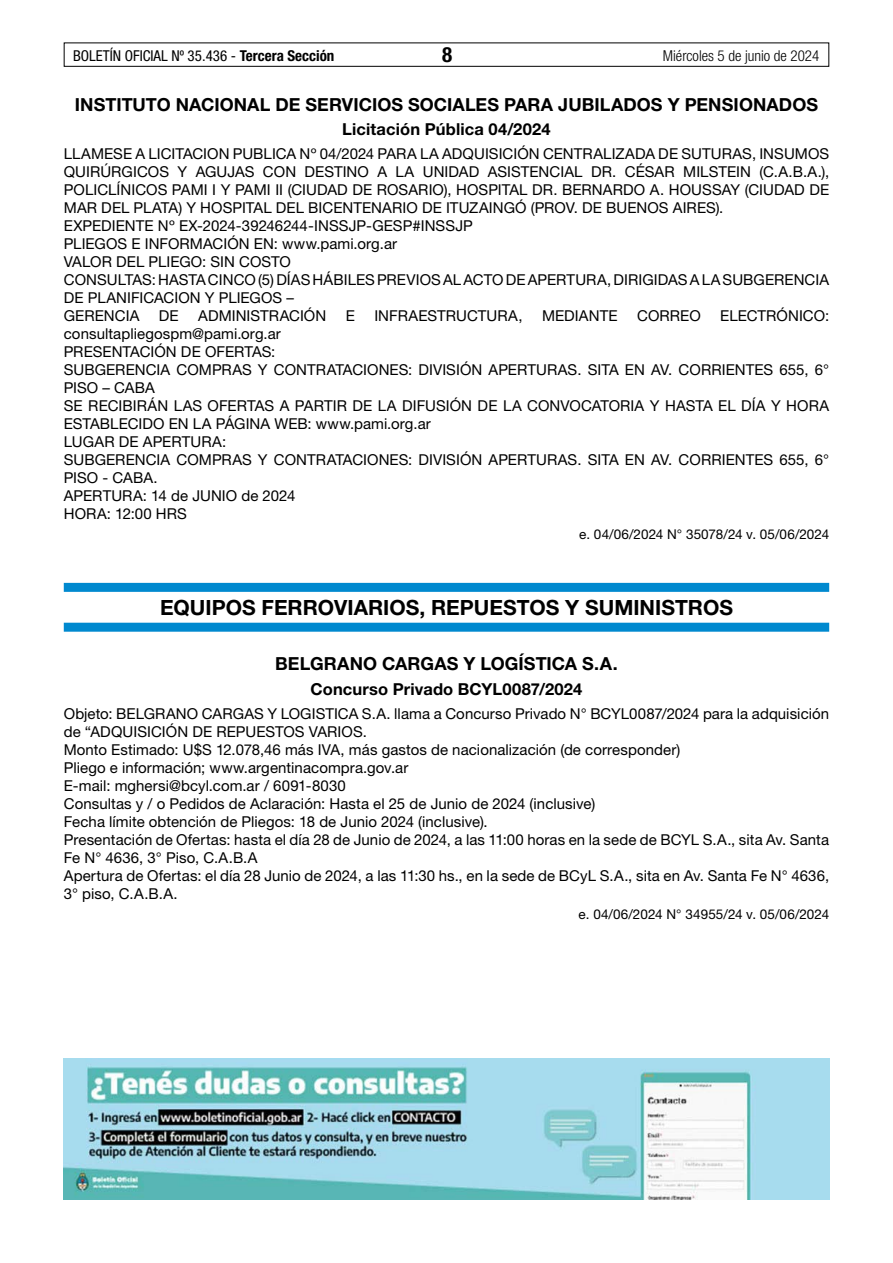
<style>
.page{position:relative;width:893px;height:1263px;background:#fff}
.page>*{position:absolute;margin:0;border:0;box-sizing:border-box;transform-origin:0 0}
.t1{font:700 21px "Helvetica Neue LT Std";color:#000}
.t2{font:700 condensed 21px "Helvetica Neue LT Std";color:#000}
.t3{font:700 18px "Helvetica Neue LT Std";letter-spacing:.005em;color:#000}
.t4{font:700 16.5px "Helvetica Neue LT Std";letter-spacing:.01em;color:#000}
.t5{font:15px/18px "Helvetica Neue LT Std";letter-spacing:.005em;color:#000}
.t6{font:condensed 15px "Helvetica Neue LT Std";color:#000}
.t7{font:300 condensed 15px "Helvetica Neue LT Std";color:#000}
.t8{font:13.5px "Helvetica Neue LT Std";letter-spacing:.01em;color:#000}
.s1{font-weight:700}
</style>
<div class="page">
<div style="left:64px;top:43px;width:765px;height:24px;border:1px solid #000"></div>
<div style="left:64px;top:583px;width:765px;height:9px;background:#0089cf"></div>
<div style="left:64px;top:623px;width:765px;height:9px;background:#0089cf"></div>
<img style="left:64px;top:1059px;width:765px;height:140px">
<p class="t6" style="left:73px;top:47px;width:263px">BOLETÍN OFICIAL Nº 35.436 - <span class="s1">Tercera Sección</span></p>
<h1 class="t2" style="left:442px;top:42px;width:12px">8</h1>
<p class="t7" style="left:663px;top:47px;width:158px">Miércoles 5 de junio de 2024</p>
<p class="t3" style="left:75px;top:93px;width:744px">INSTITUTO NACIONAL DE SERVICIOS SOCIALES PARA JUBILADOS Y PENSIONADOS</p>
<p class="t4" style="left:342px;top:119px;width:210px">Licitación Pública 04/2024</p>
<p class="t5" style="left:64px;top:145px;width:767px">LLAMESE A LICITACION PUBLICA Nº 04/2024 PARA LA ADQUISICIÓN CENTRALIZADA DE SUTURAS, INSUMOS QUIRÚRGICOS Y AGUJAS CON DESTINO A LA UNIDAD ASISTENCIAL DR. CÉSAR MILSTEIN (C.A.B.A.), POLICLÍNICOS PAMI I Y PAMI II (CIUDAD DE ROSARIO), HOSPITAL DR. BERNARDO A. HOUSSAY (CIUDAD DE MAR DEL PLATA) Y HOSPITAL DEL BICENTENARIO DE ITUZAINGÓ (PROV. DE BUENOS AIRES).<br>EXPEDIENTE Nº EX-2024-39246244-INSSJP-GESP#INSSJP<br>PLIEGOS E INFORMACIÓN EN: www.pami.org.ar<br>VALOR DEL PLIEGO: SIN COSTO<br>CONSULTAS: HASTA CINCO (5) DÍAS HÁBILES PREVIOS AL ACTO DE APERTURA, DIRIGIDAS A LA SUBGERENCIA DE PLANIFICACION Y PLIEGOS –<br>GERENCIA</p>
<p class="t5" style="left:159px;top:307px;width:21px">DE</p>
<p class="t5" style="left:198px;top:307px;width:130px">ADMINISTRACIÓN</p>
<p class="t5" style="left:346px;top:307px;width:11px">E</p>
<p class="t5" style="left:374px;top:307px;width:150px">INFRAESTRUCTURA,</p>
<p class="t5" style="left:542px;top:307px;width:77px">MEDIANTE</p>
<p class="t5" style="left:637px;top:307px;width:65px">CORREO</p>
<p class="t5" style="left:720px;top:307px;width:110px">ELECTRÓNICO:</p>
<p class="t5" style="left:64px;top:325px;width:767px">consultapliegospm@pami.org.ar<br>PRESENTACIÓN DE OFERTAS:<br>SUBGERENCIA COMPRAS Y CONTRATACIONES: DIVISIÓN APERTURAS. SITA EN AV. CORRIENTES 655, 6° PISO – CABA<br>SE RECIBIRÁN LAS OFERTAS A PARTIR DE LA DIFUSIÓN DE LA CONVOCATORIA Y HASTA EL DÍA Y HORA ESTABLECIDO EN LA PÁGINA WEB: www.pami.org.ar<br>LUGAR DE APERTURA:<br>SUBGERENCIA COMPRAS Y CONTRATACIONES: DIVISIÓN APERTURAS. SITA EN AV. CORRIENTES 655, 6° PISO - CABA.<br>APERTURA: 14 de JUNIO de 2024<br>HORA: 12:00 HRS</p>
<p class="t8" style="left:579px;top:526px;width:251px">e. 04/06/2024 N° 35078/24 v. 05/06/2024</p>
<h1 class="t1" style="left:160px;top:595px;width:574px">EQUIPOS FERROVIARIOS, REPUESTOS Y SUMINISTROS</h1>
<p class="t3" style="left:275px;top:653px;width:344px">BELGRANO CARGAS Y LOGÍSTICA S.A.</p>
<p class="t4" style="left:310px;top:678px;width:273px">Concurso Privado BCYL0087/2024</p>
<p class="t5" style="left:64px;top:704px;width:767px">Objeto: BELGRANO CARGAS Y LOGISTICA S.A. llama a Concurso Privado N° BCYL0087/2024 para la adquisición de “ADQUISICIÓN DE REPUESTOS VARIOS.<br>Monto Estimado: U$S 12.078,46 más IVA, más gastos de nacionalización (de corresponder)<br>Pliego e información; www.argentinacompra.gov.ar<br>E-mail: mghersi@bcyl.com.ar / 6091-8030<br>Consultas y / o Pedidos de Aclaración: Hasta el 25 de Junio de 2024 (inclusive)<br>Fecha límite obtención de Pliegos: 18 de Junio 2024 (inclusive).<br>Presentación de Ofertas: hasta el día 28 de Junio de 2024, a las 11:00 horas en la sede de BCYL S.A., sita Av. Santa Fe N° 4636, 3° Piso, C.A.B.A<br>Apertura de Ofertas: el día 28 Junio de 2024, a las 11:30 hs., en la sede de BCyL S.A., sita en Av. Santa Fe N° 4636, 3° piso, C.A.B.A.</p>
<p class="t8" style="left:579px;top:906px;width:252px">e. 04/06/2024 N° 34955/24 v. 05/06/2024</p>
</div>
